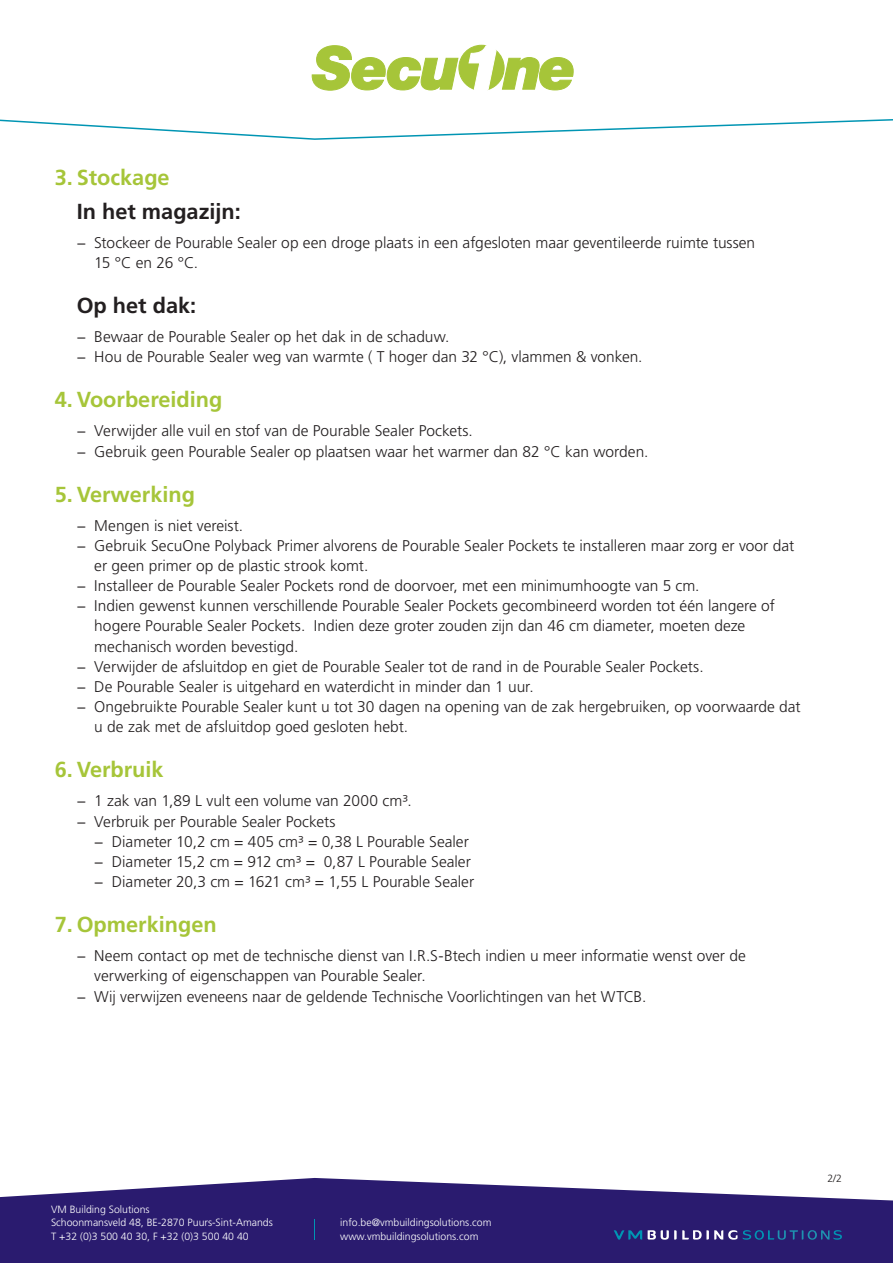
<style>
.page{position:relative;width:893px;height:1263px;background:#fff}
.page>*{position:absolute;margin:0;border:0;box-sizing:border-box;transform-origin:0 0}
.t1{font:700 21.75px "Frutiger";color:#a6c539}
.t2{font:700 21.75px "Frutiger";color:#231f20}
.t3{font:300 15.45px/20.2px "Frutiger";color:#231f20}
.t4{font:13.95px "Frutiger";letter-spacing:.005em;color:#fff}
.t5{font:300 10.5px/13.5px "Frutiger";color:#fff}
.t6{font:300 10.5px "Frutiger";color:#231f20}
.s1{font-weight:900}
.s2{font-weight:900;font-size:9.75px}
</style>
<div class="page">
<svg style="left:0;top:44px;width:893px;height:96px"></svg>
<svg style="left:0;top:1178px;width:893px;height:85px;background:#453881"></svg>
<svg style="left:648px;top:1230px;width:89px;height:9px"></svg>
<svg style="left:743px;top:1230px;width:99px;height:9px"></svg>
<svg style="left:614px;top:1230px;width:28px;height:9px"></svg>
<svg style="left:314px;top:1219px;width:1px;height:20px"></svg>
<svg style="left:312px;top:45px;width:261px;height:46px"></svg>
<h1 class="t1" style="left:55px;top:165px;width:116px">3. Stockage</h1>
<h1 class="t2" style="left:77px;top:199px;width:166px">In het magazijn:</h1>
<p class="t3" style="left:94px;top:232px;width:662px;text-indent:-18px">− Stockeer de Pourable Sealer op een droge plaats in een afgesloten maar geventileerde ruimte tussen<br>15 °C en 26 °C.</p>
<h1 class="t2" style="left:77px;top:293px;width:121px">Op het dak:</h1>
<p class="t3" style="left:77px;top:327px;width:567px">− Bewaar de Pourable Sealer op het dak in de schaduw.<br>− Hou de Pourable Sealer weg van warmte ( T hoger dan 32 °C), vlammen &amp; vonken.</p>
<h1 class="t1" style="left:55px;top:387px;width:169px">4. Voorbereiding</h1>
<p class="t3" style="left:77px;top:421px;width:573px">− Verwijder alle vuil en stof van de Pourable Sealer Pockets.<br>− Gebruik geen Pourable Sealer op plaatsen waar het warmer dan 82 °C kan worden.</p>
<h1 class="t1" style="left:55px;top:481px;width:142px">5. Verwerking</h1>
<p class="t3" style="left:77px;top:515px;width:168px">− Mengen is niet vereist.</p>
<p class="t3" style="left:77px;top:535px;width:719px">− Gebruik SecuOne Polyback Primer alvorens de Pourable Sealer Pockets te installeren maar zorg er voor dat</p>
<p class="t3" style="left:94px;top:555px;width:275px">er geen primer op de plastic strook komt.</p>
<p class="t3" style="left:77px;top:576px;width:624px">− Installeer de Pourable Sealer Pockets rond de doorvoer, met een minimumhoogte van 5 cm.</p>
<p class="t3" style="left:77px;top:596px;width:700px">− Indien gewenst kunnen verschillende Pourable Sealer Pockets gecombineerd worden tot één langere of</p>
<p class="t3" style="left:94px;top:616px;width:652px">hogere Pourable Sealer Pockets. Indien deze groter zouden zijn dan 46 cm diameter, moeten deze</p>
<p class="t3" style="left:94px;top:636px;width:206px">mechanisch worden bevestigd.</p>
<p class="t3" style="left:77px;top:656px;width:628px">− Verwijder de afsluitdop en giet de Pourable Sealer tot de rand in de Pourable Sealer Pockets.</p>
<p class="t3" style="left:77px;top:676px;width:458px">− De Pourable Sealer is uitgehard en waterdicht in minder dan 1 uur.</p>
<p class="t3" style="left:77px;top:697px;width:725px">− Ongebruikte Pourable Sealer kunt u tot 30 dagen na opening van de zak hergebruiken, op voorwaarde dat</p>
<p class="t3" style="left:94px;top:717px;width:315px">u de zak met de afsluitdop goed gesloten hebt.</p>
<h1 class="t1" style="left:55px;top:757px;width:110px">6. Verbruik</h1>
<p class="t3" style="left:77px;top:791px;width:336px">− 1 zak van 1,89 L vult een volume van 2000 cm³. − Verbruik per Pourable Sealer Pockets</p>
<p class="t3" style="left:94px;top:831px;width:381px">− Diameter 10,2 cm = 405 cm³ = 0,38 L Pourable Sealer − Diameter 15,2 cm = 912 cm³ = 0,87 L Pourable Sealer − Diameter 20,3 cm = 1621 cm³ = 1,55 L Pourable Sealer</p>
<h1 class="t1" style="left:55px;top:912px;width:164px">7. Opmerkingen</h1>
<p class="t3" style="left:77px;top:946px;width:671px">− Neem contact op met de technische dienst van I.R.S-Btech indien u meer informatie wenst over de</p>
<p class="t3" style="left:94px;top:966px;width:333px">verwerking of eigenschappen van Pourable Sealer.</p>
<p class="t3" style="left:77px;top:986px;width:571px">− Wij verwijzen eveneens naar de geldende Technische Voorlichtingen van het WTCB.</p>
<p class="t5" style="left:51px;top:1202px;width:223px">VM Building Solutions<br>Schoonmansveld 48, BE-2870 Puurs-Sint-Amands<br>T +32 (0)3 500 40 30, F +32 (0)3 500 40 40</p>
<p class="t5" style="left:340px;top:1216px;width:153px">info.be@vmbuildingsolutions.com</p>
<p class="t4" style="left:55px;top:1223px;width:355px"><span class="s1">I.R.S-Btech nv-</span><span class="s2">sa</span> | Europalaan 73 | BE-9800 Deinze</p>
<p class="t5" style="left:340px;top:1229px;width:140px">www.vmbuildingsolutions.com</p>
<p class="t6" style="left:827px;top:1172px;width:16px">2/2</p>
</div>
